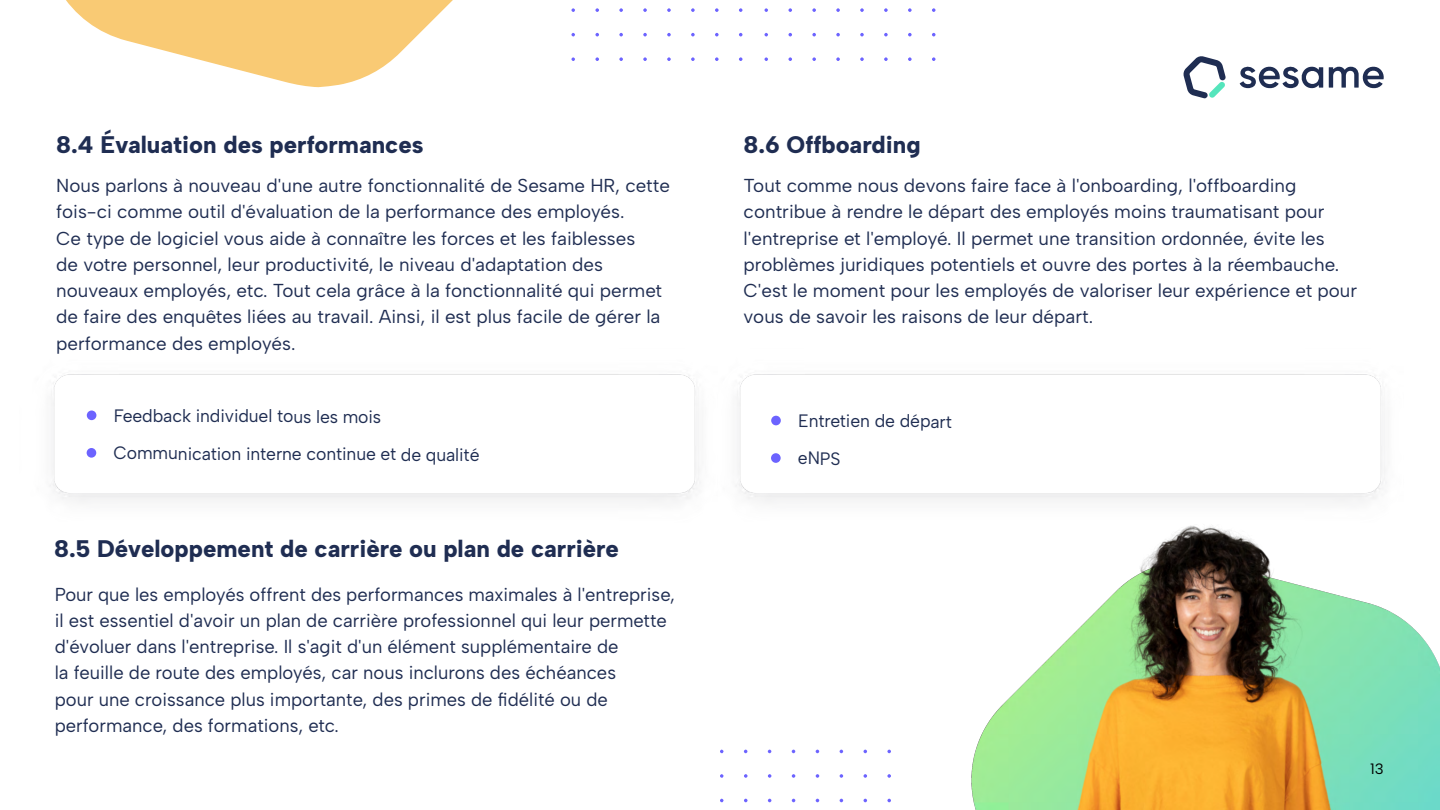
<style>
.page{position:relative;width:1440px;height:810px;background:#fff}
.page>*{position:absolute;margin:0;border:0;box-sizing:border-box;transform-origin:0 0}
.t1{font:800 24px "Albert Sans";color:#1f2d52}
.t2{font:18.75px/26.2px "Albert Sans";color:#1f2d52}
.t3{font:18px/37.7px "Albert Sans";letter-spacing:-.01em;color:#1f2d52}
.t4{font:15px "Albert Sans";color:#000}
</style>
<div class="page">
<img style="left:705px;top:374px;width:677px;height:128px">
<div style="left:87px;top:411px;width:9px;height:9px;background:#6c63ff;border-radius:50%"></div>
<div style="left:87px;top:448px;width:9px;height:10px;background:#6c63ff;border-radius:50%"></div>
<div style="left:771px;top:416px;width:10px;height:9px;background:#6c63ff;border-radius:50%"></div>
<div style="left:771px;top:453px;width:10px;height:10px;background:#6c63ff;border-radius:50%"></div>
<svg style="left:1240px;top:66px;width:83px;height:22px"></svg>
<svg style="left:1329px;top:67px;width:55px;height:21px"></svg>
<svg style="left:1184px;top:56px;width:42px;height:42px"></svg>
<svg style="left:66px;top:0;width:387px;height:87px;fill:#f9ca74"></svg>
<svg style="left:720px;top:774px;width:4px;height:4px"></svg>
<svg style="left:720px;top:798px;width:4px;height:5px"></svg>
<svg style="left:744px;top:774px;width:4px;height:4px"></svg>
<svg style="left:768px;top:774px;width:3px;height:4px"></svg>
<svg style="left:792px;top:774px;width:3px;height:4px"></svg>
<svg style="left:816px;top:774px;width:3px;height:4px"></svg>
<svg style="left:840px;top:774px;width:3px;height:4px"></svg>
<svg style="left:863px;top:774px;width:4px;height:4px"></svg>
<svg style="left:720px;top:749px;width:4px;height:5px"></svg>
<svg style="left:863px;top:750px;width:4px;height:3px"></svg>
<svg style="left:744px;top:799px;width:4px;height:3px"></svg>
<svg style="left:863px;top:799px;width:4px;height:3px"></svg>
<svg style="left:765px;top:8px;width:3px;height:4px"></svg>
<svg style="left:788px;top:8px;width:4px;height:4px"></svg>
<svg style="left:812px;top:8px;width:4px;height:4px"></svg>
<svg style="left:836px;top:8px;width:4px;height:4px"></svg>
<svg style="left:860px;top:8px;width:4px;height:4px"></svg>
<svg style="left:884px;top:8px;width:4px;height:4px"></svg>
<svg style="left:908px;top:8px;width:4px;height:4px"></svg>
<svg style="left:932px;top:8px;width:4px;height:4px"></svg>
<svg style="left:788px;top:33px;width:4px;height:4px"></svg>
<svg style="left:812px;top:33px;width:4px;height:3px"></svg>
<svg style="left:836px;top:33px;width:4px;height:4px"></svg>
<svg style="left:860px;top:33px;width:4px;height:3px"></svg>
<svg style="left:884px;top:33px;width:4px;height:3px"></svg>
<svg style="left:908px;top:33px;width:4px;height:3px"></svg>
<svg style="left:932px;top:33px;width:4px;height:3px"></svg>
<svg style="left:788px;top:57px;width:4px;height:4px"></svg>
<svg style="left:812px;top:57px;width:4px;height:4px"></svg>
<svg style="left:836px;top:57px;width:4px;height:4px"></svg>
<svg style="left:860px;top:57px;width:4px;height:4px"></svg>
<svg style="left:884px;top:57px;width:4px;height:4px"></svg>
<svg style="left:908px;top:57px;width:4px;height:4px"></svg>
<svg style="left:932px;top:57px;width:4px;height:4px"></svg>
<svg style="left:572px;top:8px;width:3px;height:4px"></svg>
<svg style="left:595px;top:8px;width:4px;height:4px"></svg>
<svg style="left:619px;top:8px;width:4px;height:4px"></svg>
<svg style="left:643px;top:8px;width:4px;height:4px"></svg>
<svg style="left:667px;top:8px;width:4px;height:4px"></svg>
<svg style="left:691px;top:8px;width:4px;height:4px"></svg>
<svg style="left:715px;top:8px;width:4px;height:4px"></svg>
<svg style="left:739px;top:8px;width:4px;height:4px"></svg>
<svg style="left:595px;top:33px;width:4px;height:4px"></svg>
<svg style="left:619px;top:33px;width:4px;height:3px"></svg>
<svg style="left:643px;top:33px;width:4px;height:4px"></svg>
<svg style="left:667px;top:33px;width:4px;height:3px"></svg>
<svg style="left:691px;top:33px;width:4px;height:3px"></svg>
<svg style="left:715px;top:33px;width:4px;height:3px"></svg>
<svg style="left:739px;top:33px;width:4px;height:3px"></svg>
<svg style="left:595px;top:57px;width:4px;height:4px"></svg>
<svg style="left:619px;top:57px;width:4px;height:4px"></svg>
<svg style="left:643px;top:57px;width:4px;height:4px"></svg>
<svg style="left:667px;top:57px;width:4px;height:4px"></svg>
<svg style="left:691px;top:57px;width:4px;height:4px"></svg>
<svg style="left:715px;top:57px;width:4px;height:4px"></svg>
<svg style="left:739px;top:57px;width:4px;height:4px"></svg>
<img style="left:872px;top:461px;width:568px;height:349px">
<p class="t1" style="left:56px;top:130px;width:369px">8.4 Évaluation des performances</p>
<p class="t1" style="left:744px;top:130px;width:179px">8.6 Offboarding</p>
<p class="t2" style="left:56px;top:173px;width:615px">Nous parlons à nouveau d'une autre fonctionnalité de Sesame HR, cette fois-ci comme outil d'évaluation de la performance des employés.<br>Ce type de logiciel vous aide à connaître les forces et les faiblesses<br>de votre personnel, leur productivité, le niveau d'adaptation des nouveaux employés, etc. Tout cela grâce à la fonctionnalité qui permet de faire des enquêtes liées au travail. Ainsi, il est plus facile de gérer la performance des employés.</p>
<p class="t2" style="left:744px;top:173px;width:615px">Tout comme nous devons faire face à l'onboarding, l'offboarding contribue à rendre le départ des employés moins traumatisant pour l'entreprise et l'employé. Il permet une transition ordonnée, évite les problèmes juridiques potentiels et ouvre des portes à la réembauche.<br>C'est le moment pour les employés de valoriser leur expérience et pour vous de savoir les raisons de leur départ.</p>
<p class="t3" style="left:114px;top:397px;width:368px">Feedback individuel tous les mois<br>Communication interne continue et de qualité</p>
<p class="t3" style="left:798px;top:402px;width:156px;line-height:37.3px">Entretien de départ eNPS</p>
<p class="t1" style="left:54px;top:534px;width:566px">8.5 Développement de carrière ou plan de carrière</p>
<p class="t2" style="left:55px;top:581px;width:622px">Pour que les employés offrent des performances maximales à l'entreprise, il est essentiel d'avoir un plan de carrière professionnel qui leur permette d'évoluer dans l'entreprise. Il s'agit d'un élément supplémentaire de<br>la feuille de route des employés, car nous inclurons des échéances<br>pour une croissance plus importante, des primes de fidélité ou de performance, des formations, etc.</p>
<p class="t4" style="left:1370px;top:760px;width:15px">13</p>
</div>
